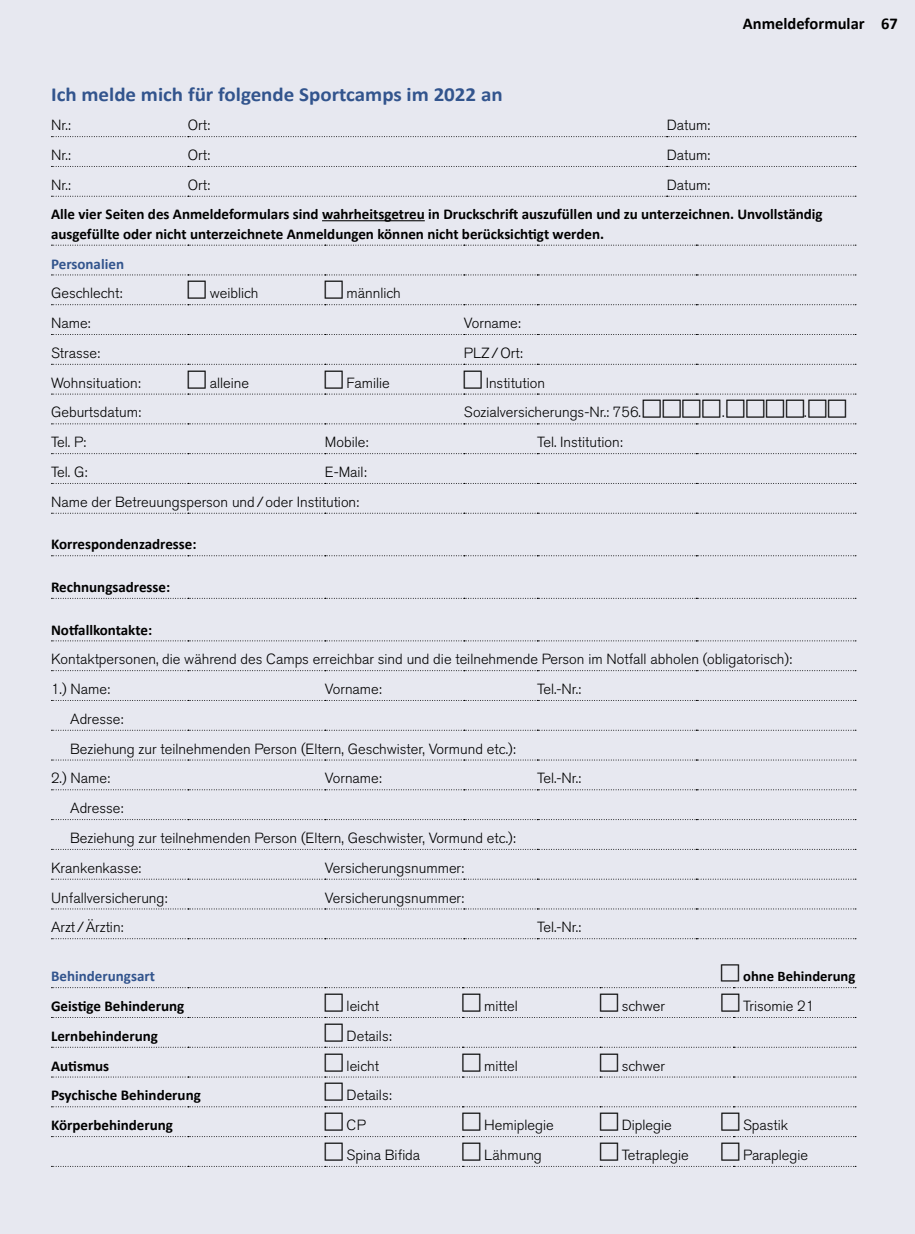
<style>
.page{position:relative;width:915px;height:1234px;background:#fff}
.page>*{position:absolute;margin:0;border:0;box-sizing:border-box;transform-origin:0 0}
.t1{font:700 19.95px "Calibri";color:#32548d;scale:1.05 1}
.t2{font:700 16.5px "Calibri";color:#000}
.t3{font:700 15px/19.5px "Calibri";color:#000}
.t4{font:700 15px "Calibri";color:#32548d}
.t5{font:300 14.7px/29.7px "Akzidenz Grotesk BE";color:#000}
.t6{font:700 14.7px "Calibri";color:#000}
</style>
<div class="page">
<div style="left:0;top:0;width:914px;height:1233px;background:#e7e8f0"></div>
<svg style="left:51px;top:136px;width:804px;height:1px"></svg>
<svg style="left:51px;top:166px;width:804px;height:1px"></svg>
<svg style="left:51px;top:196px;width:804px;height:1px"></svg>
<svg style="left:51px;top:274px;width:804px;height:1px"></svg>
<svg style="left:51px;top:334px;width:804px;height:1px"></svg>
<svg style="left:51px;top:453px;width:804px;height:1px"></svg>
<svg style="left:51px;top:483px;width:804px;height:1px"></svg>
<svg style="left:51px;top:512px;width:803px;height:1px"></svg>
<svg style="left:51px;top:555px;width:804px;height:1px"></svg>
<svg style="left:51px;top:598px;width:804px;height:1px"></svg>
<svg style="left:51px;top:640px;width:804px;height:1px"></svg>
<svg style="left:51px;top:670px;width:804px;height:1px"></svg>
<svg style="left:51px;top:700px;width:804px;height:1px"></svg>
<svg style="left:51px;top:729px;width:803px;height:1px"></svg>
<svg style="left:51px;top:759px;width:804px;height:1px"></svg>
<svg style="left:51px;top:789px;width:804px;height:1px"></svg>
<svg style="left:51px;top:819px;width:804px;height:1px"></svg>
<svg style="left:51px;top:848px;width:803px;height:1px"></svg>
<svg style="left:51px;top:878px;width:804px;height:1px"></svg>
<svg style="left:51px;top:908px;width:804px;height:1px"></svg>
<svg style="left:51px;top:938px;width:804px;height:1px"></svg>
<svg style="left:51px;top:245px;width:804px;height:1px"></svg>
<hr style="left:322px;top:220px;width:102px;height:1px;background:#000">
<svg style="left:51px;top:304px;width:804px;height:1px"></svg>
<svg style="left:51px;top:364px;width:804px;height:30px"></svg>
<svg style="left:51px;top:423px;width:804px;height:1px"></svg>
<svg style="left:51px;top:987px;width:804px;height:61px"></svg>
<svg style="left:51px;top:1076px;width:804px;height:2px"></svg>
<svg style="left:51px;top:1106px;width:804px;height:2px"></svg>
<p class="t2" style="left:742px;top:13px;width:156px">Anmeldeformular 67</p>
<h1 class="t1" style="left:51px;top:81px;width:431px">Ich melde mich für folgende Sportcamps im 2022 an</h1>
<p class="t5" style="left:51px;top:111px;width:21px">Nr.:</p>
<p class="t5" style="left:188px;top:111px;width:24px">Ort:</p>
<p class="t5" style="left:666px;top:111px;width:45px">Datum:</p>
<p class="t5" style="left:51px;top:140px;width:21px">Nr.:</p>
<p class="t5" style="left:188px;top:140px;width:24px">Ort:</p>
<p class="t5" style="left:666px;top:140px;width:45px">Datum:</p>
<p class="t5" style="left:51px;top:170px;width:21px">Nr.:</p>
<p class="t5" style="left:188px;top:170px;width:24px">Ort:</p>
<p class="t5" style="left:666px;top:170px;width:45px">Datum:</p>
<p class="t3" style="left:51px;top:204px;width:773px">Alle vier Seiten des Anmeldeformulars sind wahrheitsgetreu in Druckschrift auszufüllen und zu unterzeichnen. Unvollständig ausgefüllte oder nicht unterzeichnete Anmeldungen können nicht berücksichtigt werden.</p>
<p class="t4" style="left:51px;top:254px;width:74px">Personalien</p>
<p class="t5" style="left:51px;top:278px;width:73px">Geschlecht:</p>
<p class="t5" style="left:210px;top:278px;width:50px">weiblich</p>
<p class="t5" style="left:346px;top:278px;width:56px">männlich</p>
<p class="t5" style="left:51px;top:308px;width:41px">Name:</p>
<p class="t5" style="left:463px;top:308px;width:58px">Vorname:</p>
<p class="t5" style="left:51px;top:338px;width:51px">Strasse:</p>
<p class="t5" style="left:463px;top:338px;width:60px">PLZ/Ort:</p>
<p class="t5" style="left:51px;top:368px;width:91px">Wohnsituation:</p>
<p class="t5" style="left:210px;top:368px;width:41px">alleine</p>
<p class="t5" style="left:346px;top:368px;width:45px">Familie</p>
<p class="t5" style="left:485px;top:368px;width:61px">Institution</p>
<p class="t5" style="left:51px;top:398px;width:91px">Geburtsdatum:</p>
<p class="t5" style="left:463px;top:398px;width:178px">Sozialversicherungs-Nr.: 756.</p>
<p class="t5" style="left:722px;top:398px;width:4px">.</p>
<p class="t5" style="left:803px;top:398px;width:4px">.</p>
<p class="t5" style="left:51px;top:427px;width:37px">Tel. P:</p>
<p class="t5" style="left:325px;top:427px;width:45px">Mobile:</p>
<p class="t5" style="left:537px;top:427px;width:87px">Tel. Institution:</p>
<p class="t5" style="left:51px;top:457px;width:38px">Tel. G:</p>
<p class="t5" style="left:51px;top:457px;width:317px;text-indent:274px">E-Mail:<br>Name der Betreuungsperson und/oder Institution:</p>
<p class="t3" style="left:51px;top:534px;width:147px">Korrespondenzadresse:</p>
<p class="t3" style="left:51px;top:577px;width:121px">Rechnungsadresse:</p>
<p class="t3" style="left:51px;top:619px;width:103px">Notfallkontakte:</p>
<p class="t5" style="left:51px;top:644px;width:742px">Kontaktpersonen, die während des Camps erreichbar sind und die teilnehmende Person im Notfall abholen (obligatorisch):<br>1.) Name:</p>
<p class="t5" style="left:325px;top:674px;width:58px">Vorname:</p>
<p class="t5" style="left:537px;top:674px;width:46px">Tel.-Nr.:</p>
<p class="t5" style="left:70px;top:704px;width:55px">Adresse:</p>
<p class="t5" style="left:70px;top:733px;width:447px">Beziehung zur teilnehmenden Person (Eltern, Geschwister, Vormund etc.):</p>
<p class="t5" style="left:51px;top:763px;width:60px">2.) Name:</p>
<p class="t5" style="left:325px;top:763px;width:58px">Vorname:</p>
<p class="t5" style="left:537px;top:763px;width:46px">Tel.-Nr.:</p>
<p class="t5" style="left:70px;top:793px;width:55px">Adresse:</p>
<p class="t5" style="left:70px;top:823px;width:447px">Beziehung zur teilnehmenden Person (Eltern, Geschwister, Vormund etc.):</p>
<p class="t5" style="left:51px;top:852px;width:92px">Krankenkasse:</p>
<p class="t5" style="left:325px;top:852px;width:141px">Versicherungsnummer:</p>
<p class="t5" style="left:51px;top:882px;width:118px">Unfallversicherung:</p>
<p class="t5" style="left:325px;top:882px;width:141px">Versicherungsnummer:</p>
<p class="t5" style="left:51px;top:912px;width:74px">Arzt /Ärztin:</p>
<p class="t5" style="left:537px;top:912px;width:46px">Tel.-Nr.:</p>
<p class="t4" style="left:51px;top:966px;width:105px">Behinderungsart</p>
<p class="t6" style="left:743px;top:966px;width:114px">ohne Behinderung</p>
<p class="t3" style="left:51px;top:996px;width:135px">Geistige Behinderung</p>
<p class="t5" style="left:346px;top:991px;width:34px">leicht</p>
<p class="t5" style="left:484px;top:991px;width:35px">mittel</p>
<p class="t5" style="left:621px;top:991px;width:45px">schwer</p>
<p class="t5" style="left:742px;top:991px;width:73px">Trisomie 21</p>
<p class="t3" style="left:51px;top:1025px;width:108px">Lernbehinderung</p>
<p class="t5" style="left:346px;top:1020px;width:47px">Details:</p>
<p class="t3" style="left:51px;top:1055px;width:60px">Autismus</p>
<p class="t5" style="left:346px;top:1050px;width:34px">leicht</p>
<p class="t5" style="left:484px;top:1050px;width:35px">mittel</p>
<p class="t5" style="left:621px;top:1050px;width:45px">schwer</p>
<p class="t3" style="left:51px;top:1085px;width:151px">Psychische Behinderung</p>
<p class="t5" style="left:346px;top:1080px;width:47px">Details:</p>
<p class="t3" style="left:51px;top:1115px;width:123px">Körperbehinderung</p>
<p class="t5" style="left:346px;top:1110px;width:21px">CP</p>
<p class="t5" style="left:484px;top:1110px;width:71px">Hemiplegie</p>
<p class="t5" style="left:621px;top:1110px;width:51px">Diplegie</p>
<p class="t5" style="left:742px;top:1110px;width:47px">Spastik</p>
<p class="t5" style="left:346px;top:1140px;width:75px">Spina Bifida</p>
<p class="t5" style="left:484px;top:1140px;width:59px">Lähmung</p>
<p class="t5" style="left:621px;top:1140px;width:68px">Tetraplegie</p>
<p class="t5" style="left:742px;top:1140px;width:66px">Paraplegie</p>
</div>
